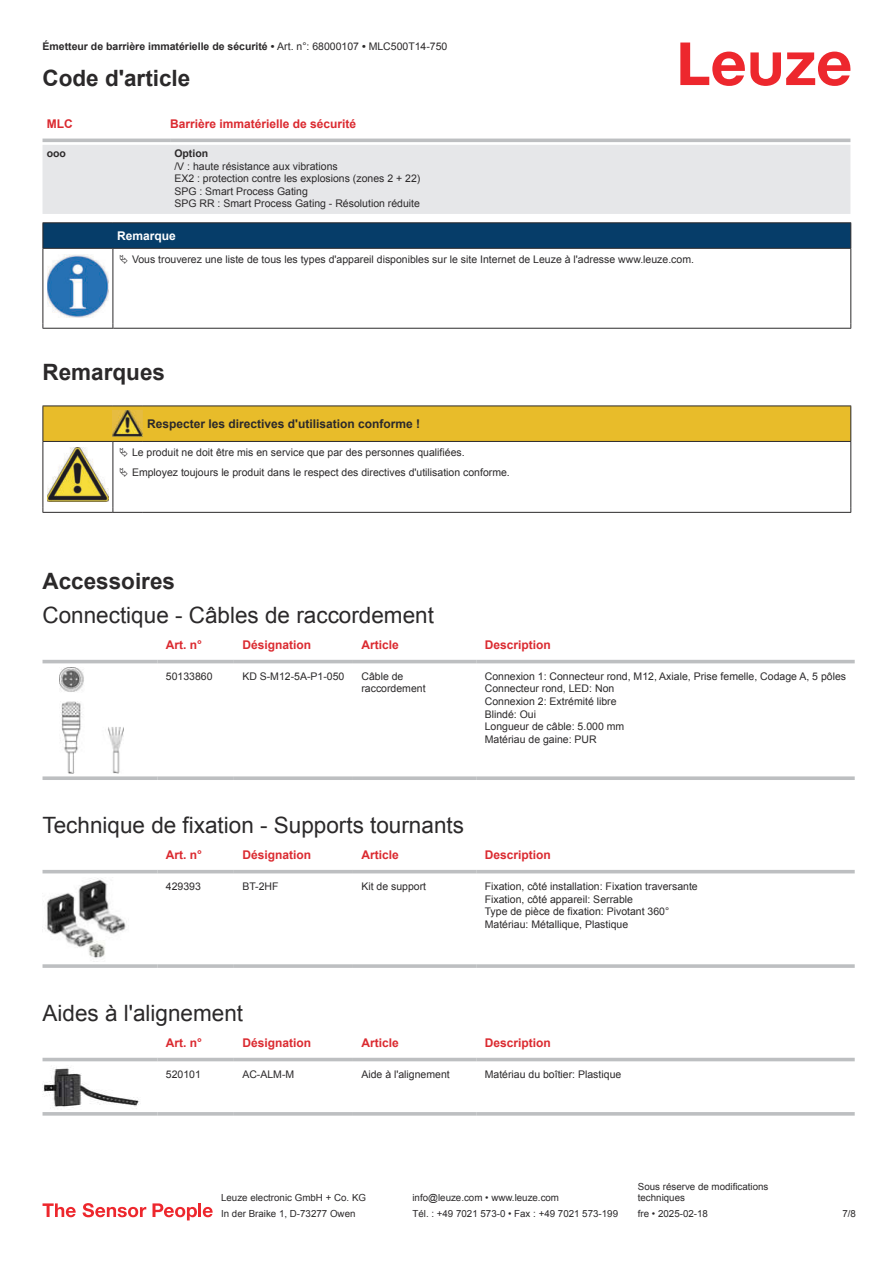
<style>
.page{position:relative;width:893px;height:1263px;background:#fff}
.page>*{position:absolute;margin:0;border:0;box-sizing:border-box;transform-origin:0 0}
.t1{font:22.5px "Arial";color:#2b292a}
.t2{font:700 22.5px "Arial";color:#2b292a}
.t3{font:700 12px "Arial";color:#db2a30}
.t4{font:700 12px "Arial";color:#2b292a}
.t5{font:700 12px "Arial";color:#fff}
.t6{font:10.5px/12.6px "Arial";color:#2b292a}
.t7{font:700 10.5px "Arial";color:#2b292a}
.t8{font:9.75px/11.7px "Arial";color:#2b292a}
.s1{font-weight:400}
</style>
<div class="page">
<svg style="left:680px;top:43px;width:170px;height:43px"></svg>
<svg style="left:43px;top:138px;width:807px;height:1px"></svg>
<div style="left:43px;top:145px;width:807px;height:69px;background:#e6e7e9"></div>
<hr style="left:43px;top:139px;width:127px;height:3px;background:#bdbfc1">
<hr style="left:170px;top:139px;width:680px;height:3px;background:#bdbfc1">
<svg style="left:43px;top:659px;width:812px;height:9px"></svg>
<hr style="left:43px;top:660px;width:114px;height:3px;background:#bdbfc1">
<hr style="left:157px;top:660px;width:77px;height:3px;background:#bdbfc1">
<hr style="left:234px;top:660px;width:119px;height:3px;background:#bdbfc1">
<hr style="left:353px;top:660px;width:123px;height:3px;background:#bdbfc1">
<hr style="left:476px;top:660px;width:379px;height:3px;background:#bdbfc1">
<svg style="left:43px;top:776px;width:114px;height:4px"></svg>
<svg style="left:157px;top:776px;width:77px;height:4px"></svg>
<svg style="left:234px;top:776px;width:119px;height:4px"></svg>
<svg style="left:353px;top:776px;width:123px;height:4px"></svg>
<svg style="left:476px;top:776px;width:379px;height:4px;background:#c4c5c7"></svg>
<img style="left:59px;top:668px;width:65px;height:106px">
<svg style="left:43px;top:873px;width:812px;height:1px"></svg>
<hr style="left:43px;top:870px;width:114px;height:3px;background:#bdbfc1">
<hr style="left:157px;top:870px;width:77px;height:3px;background:#bdbfc1">
<hr style="left:234px;top:870px;width:119px;height:3px;background:#bdbfc1">
<hr style="left:353px;top:870px;width:123px;height:3px;background:#bdbfc1">
<hr style="left:476px;top:870px;width:379px;height:3px;background:#bdbfc1">
<svg style="left:43px;top:964px;width:114px;height:4px"></svg>
<hr style="left:157px;top:964px;width:77px;height:4px;background:#c5c6c8">
<svg style="left:234px;top:964px;width:119px;height:4px"></svg>
<svg style="left:353px;top:964px;width:123px;height:4px"></svg>
<hr style="left:476px;top:964px;width:379px;height:4px;background:#c5c6c8">
<img style="left:43px;top:878px;width:84px;height:84px">
<svg style="left:43px;top:1057px;width:812px;height:59px"></svg>
<hr style="left:43px;top:1058px;width:114px;height:3px;background:#bdbfc1">
<hr style="left:157px;top:1058px;width:77px;height:3px;background:#bdbfc1">
<hr style="left:234px;top:1058px;width:119px;height:3px;background:#bdbfc1">
<hr style="left:353px;top:1058px;width:123px;height:3px;background:#bdbfc1">
<hr style="left:476px;top:1058px;width:379px;height:3px;background:#bdbfc1">
<hr style="left:43px;top:1112px;width:114px;height:3px;background:#bdbfc1">
<hr style="left:157px;top:1112px;width:77px;height:3px;background:#bdbfc1">
<hr style="left:234px;top:1112px;width:119px;height:3px;background:#bdbfc1">
<hr style="left:353px;top:1112px;width:123px;height:3px;background:#bdbfc1">
<hr style="left:476px;top:1112px;width:379px;height:3px;background:#bdbfc1">
<img style="left:43px;top:1065px;width:97px;height:44px">
<svg style="left:43px;top:1203px;width:33px;height:14px"></svg>
<svg style="left:83px;top:1203px;width:63px;height:14px"></svg>
<svg style="left:153px;top:1203px;width:44px;height:17px"></svg>
<hr style="left:198px;top:1203px;width:3px;height:14px;background:#ed272d">
<svg style="left:203px;top:1207px;width:10px;height:10px"></svg>
<svg style="left:44px;top:249px;width:806px;height:79px"></svg>
<hr style="left:43px;top:222px;width:70px;height:1px;background:#2b292a">
<hr style="left:43px;top:248px;width:70px;height:1px;background:#2b292a">
<hr style="left:113px;top:222px;width:738px;height:1px;background:#2b292a">
<svg style="left:43px;top:223px;width:808px;height:25px;background:#063c67"></svg>
<hr style="left:113px;top:248px;width:738px;height:1px;background:#2b292a">
<hr style="left:43px;top:249px;width:1px;height:75px;background:#2b292a">
<hr style="left:113px;top:249px;width:1px;height:75px;background:#2b292a">
<hr style="left:850px;top:249px;width:1px;height:75px;background:#2b292a">
<hr style="left:43px;top:328px;width:70px;height:1px;background:#2b292a">
<hr style="left:113px;top:328px;width:738px;height:1px;background:#2b292a">
<img style="left:47px;top:255px;width:61px;height:62px">
<div style="left:115px;top:249px;width:734px;height:20px;background:#fff"></div>
<svg style="left:44px;top:483px;width:806px;height:29px"></svg>
<hr style="left:43px;top:442px;width:1px;height:66px;background:#2b292a">
<hr style="left:113px;top:442px;width:1px;height:66px;background:#2b292a">
<hr style="left:850px;top:442px;width:1px;height:66px;background:#2b292a">
<hr style="left:43px;top:512px;width:70px;height:1px;background:#2b292a">
<hr style="left:113px;top:512px;width:30px;height:1px;background:#2b292a">
<hr style="left:143px;top:512px;width:708px;height:1px;background:#2b292a">
<img style="left:47px;top:483px;width:61px;height:19px">
<svg style="left:43px;top:406px;width:808px;height:77px"></svg>
<p class="t7" style="left:43px;top:43px;width:406px">Émetteur de barrière immatérielle de sécurité • <span class="s1">Art. n°: 68000107</span> • <span class="s1">MLC500T14-750</span></p>
<h1 class="t2" style="left:43px;top:70px;width:149px">Code d'article</h1>
<p class="t3" style="left:47px;top:119px;width:27px">MLC</p>
<p class="t3" style="left:170px;top:119px;width:188px">Barrière immatérielle de sécurité</p>
<p class="t7" style="left:47px;top:149px;width:21px">ooo</p>
<p class="t7" style="left:174px;top:149px;width:35px">Option</p>
<p class="t6" style="left:174px;top:161px;width:247px">/V : haute résistance aux vibrations<br>EX2 : protection contre les explosions (zones 2 + 22)<br>SPG : Smart Process Gating<br>SPG RR : Smart Process Gating - Résolution réduite</p>
<p class="t5" style="left:117px;top:231px;width:60px">Remarque</p>
<p class="t6" style="left:132px;top:254px;width:563px">Vous trouverez une liste de tous les types d'appareil disponibles sur le site Internet de Leuze à l'adresse www.leuze.com.</p>
<h1 class="t2" style="left:43px;top:363px;width:124px">Remarques</h1>
<p class="t4" style="left:147px;top:419px;width:274px">Respecter les directives d'utilisation conforme !</p>
<p class="t6" style="left:132px;top:443px;width:379px;line-height:20.2px">Le produit ne doit être mis en service que par des personnes qualifiées.<br>Employez toujours le produit dans le respect des directives d'utilisation conforme.</p>
<h1 class="t2" style="left:43px;top:573px;width:134px">Accessoires</h1>
<h1 class="t1" style="left:43px;top:606px;width:393px">Connectique - Câbles de raccordement</h1>
<p class="t3" style="left:166px;top:640px;width:38px">Art. n°</p>
<p class="t3" style="left:242px;top:640px;width:70px">Désignation</p>
<p class="t3" style="left:361px;top:640px;width:39px">Article</p>
<p class="t3" style="left:485px;top:640px;width:68px">Description</p>
<p class="t6" style="left:166px;top:671px;width:48px">50133860</p>
<p class="t6" style="left:242px;top:671px;width:104px">KD S-M12-5A-P1- 050</p>
<p class="t6" style="left:361px;top:671px;width:66px">Câble de raccordement</p>
<p class="t6" style="left:485px;top:671px;width:363px">Connexion 1: Connecteur rond, M12, Axiale, Prise femelle, Codage A, 5 pôles<br>Connecteur rond, LED: Non<br>Connexion 2: Extrémité libre<br>Blindé: Oui<br>Longueur de câble: 5.000 mm<br>Matériau de gaine: PUR</p>
<h1 class="t1" style="left:43px;top:816px;width:423px">Technique de fixation - Supports tournants</h1>
<p class="t3" style="left:166px;top:850px;width:38px">Art. n°</p>
<p class="t3" style="left:242px;top:850px;width:70px">Désignation</p>
<p class="t3" style="left:361px;top:850px;width:39px">Article</p>
<p class="t3" style="left:485px;top:850px;width:68px">Description</p>
<p class="t6" style="left:166px;top:881px;width:37px">429393</p>
<p class="t6" style="left:242px;top:881px;width:38px">BT-2HF</p>
<p class="t6" style="left:361px;top:881px;width:66px">Kit de support</p>
<p class="t6" style="left:485px;top:881px;width:215px">Fixation, côté installation: Fixation traversante Fixation, côté appareil: Serrable<br>Type de pièce de fixation: Pivotant 360° Matériau: Métallique, Plastique</p>
<h1 class="t1" style="left:43px;top:1004px;width:202px">Aides à l'alignement</h1>
<p class="t3" style="left:166px;top:1038px;width:38px">Art. n°</p>
<p class="t3" style="left:242px;top:1038px;width:70px">Désignation</p>
<p class="t3" style="left:361px;top:1038px;width:39px">Article</p>
<p class="t3" style="left:485px;top:1038px;width:68px">Description</p>
<p class="t6" style="left:166px;top:1069px;width:37px">520101</p>
<p class="t6" style="left:242px;top:1069px;width:53px">AC-ALM-M</p>
<p class="t6" style="left:361px;top:1069px;width:90px">Aide à l'alignement</p>
<p class="t6" style="left:485px;top:1069px;width:138px">Matériau du boîtier: Plastique</p>
<p class="t8" style="left:221px;top:1193px;width:146px">Leuze electronic GmbH + Co. KG</p>
<p class="t8" style="left:412px;top:1193px;width:148px">info@leuze.com • www.leuze.com</p>
<p class="t8" style="left:638px;top:1181px;width:132px">Sous réserve de modifications techniques</p>
<p class="t8" style="left:221px;top:1209px;width:136px">In der Braike 1, D-73277 Owen</p>
<p class="t8" style="left:412px;top:1209px;width:207px">Tél. : +49 7021 573-0 • Fax : +49 7021 573-199</p>
<p class="t8" style="left:638px;top:1209px;width:72px">fre • 2025-02-18</p>
<p class="t8" style="left:842px;top:1209px;width:15px">7 /8</p>
</div>
